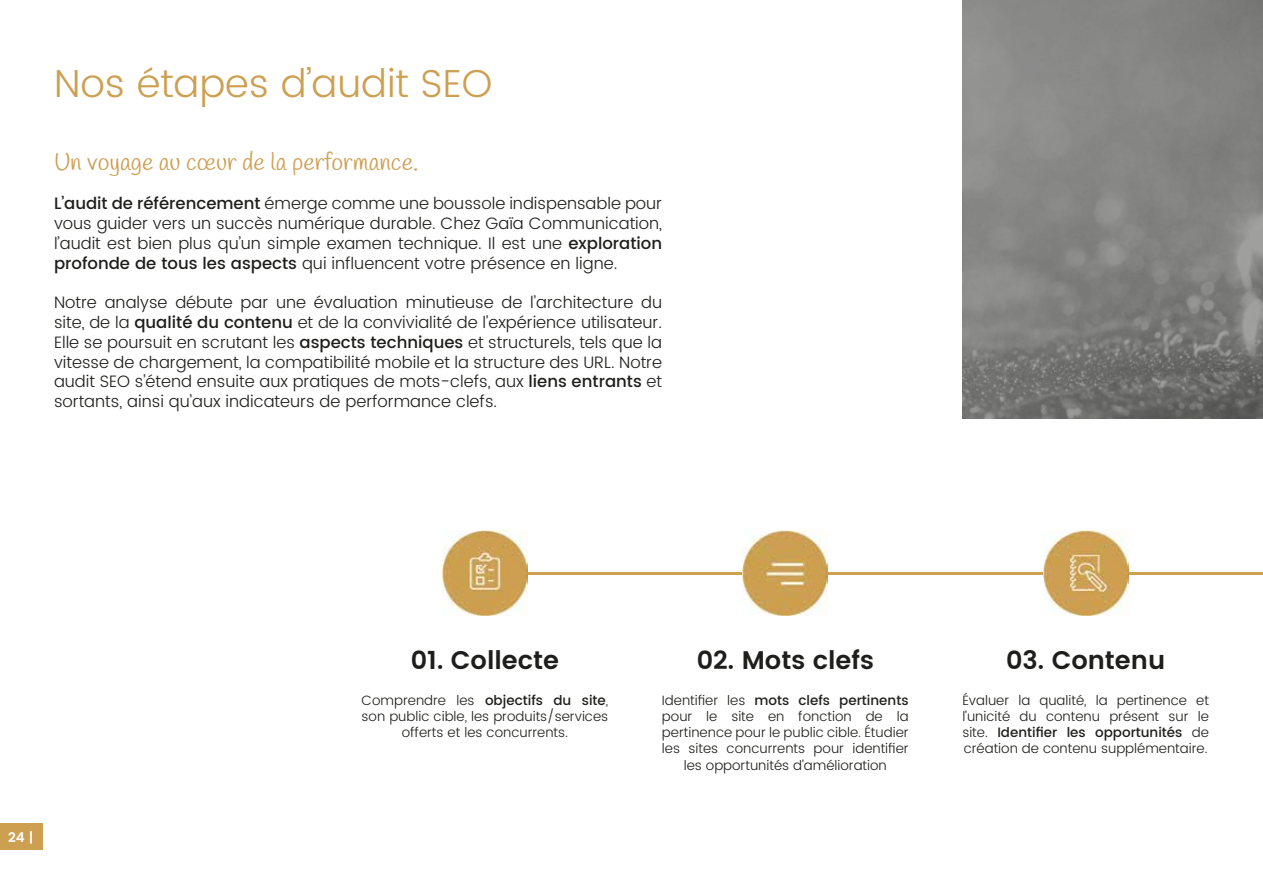
<style>
.page{position:relative;width:1263px;height:893px;background:#fff}
.page>*{position:absolute;margin:0;border:0;box-sizing:border-box;transform-origin:0 0}
.t1{font:300 39px "Poppins";color:#cd9f51}
.t2{font:600 25.5px "Poppins";color:#1e1e1c}
.t3{font:24px "Handlee";color:#cd9f51}
.t4{font:300 16.5px/19.8px "Poppins";color:#1e1e1c;text-align:justify}
.t5{font:300 13.5px/16.2px "Poppins";color:#1e1e1c;text-align:center}
.t6{font:600 13.5px "Poppins";color:#fff}
.s1{font-weight:500}
</style>
<div class="page">
<div style="left:0;top:823px;width:43px;height:26px;background:#cd9f51"></div>
<hr style="left:485px;top:572px;width:778px;height:2px;background:#cea052">
<img style="left:743px;top:531px;width:85px;height:85px">
<img style="left:442px;top:531px;width:85px;height:85px">
<img style="left:1043px;top:531px;width:85px;height:85px">
<svg style="left:962px;top:0;width:301px;height:418px;background:#818180"></svg>
<h1 class="t1" style="left:54px;top:56px;width:440px">Nos étapes d’audit SEO</h1>
<h3 class="t3" style="left:54px;top:147px;width:366px">Un voyage au cœur de la performance.</h3>
<p class="t4" style="left:54px;top:194px;width:610px"><span class="s1">L’audit de référencement</span> émerge comme une boussole indispensable pour vous guider vers un succès numérique durable. Chez Gaïa Communication, l’audit est bien plus qu’un simple examen technique. Il est une <span class="s1">exploration profonde de tous les aspects</span> qui influencent votre présence en ligne.</p>
<p class="t4" style="left:54px;top:293px;width:610px">Notre analyse débute par une évaluation minutieuse de l’architecture du site, de la <span class="s1">qualité du contenu</span> et de la convivialité de l’expérience utilisateur.<br>Elle se poursuit en scrutant les <span class="s1">aspects techniques</span> et structurels, tels que la vitesse de chargement, la compatibilité mobile et la structure des URL. Notre audit SEO s’étend ensuite aux pratiques de mots-clefs, aux <span class="s1">liens entrants</span> et sortants, ainsi qu’aux indicateurs de performance clefs.</p>
<p class="t6" style="left:8px;top:827px;width:27px">24 |</p>
<h2 class="t2" style="left:411px;top:641px;width:150px">01. Collecte</h2>
<p class="t5" style="left:362px;top:692px;width:248px">Comprendre les <span class="s1">objectifs du site</span>, son public cible, les produits/services offerts et les concurrents.</p>
<h2 class="t2" style="left:697px;top:641px;width:179px">02. Mots clefs</h2>
<p class="t5" style="left:662px;top:692px;width:248px">Identifier les <span class="s1">mots clefs pertinents </span>pour le site en fonction de la pertinence pour le public cible. Étudier les sites concurrents pour identifier les opportunités d’amélioration</p>
<h2 class="t2" style="left:1006px;top:641px;width:161px">03. Contenu</h2>
<p class="t5" style="left:962px;top:692px;width:248px;text-align:justify">Évaluer la qualité, la pertinence et l’unicité du contenu présent sur le site. <span class="s1">Identifier les opportunités</span> de création de contenu supplémentaire.</p>
</div>
